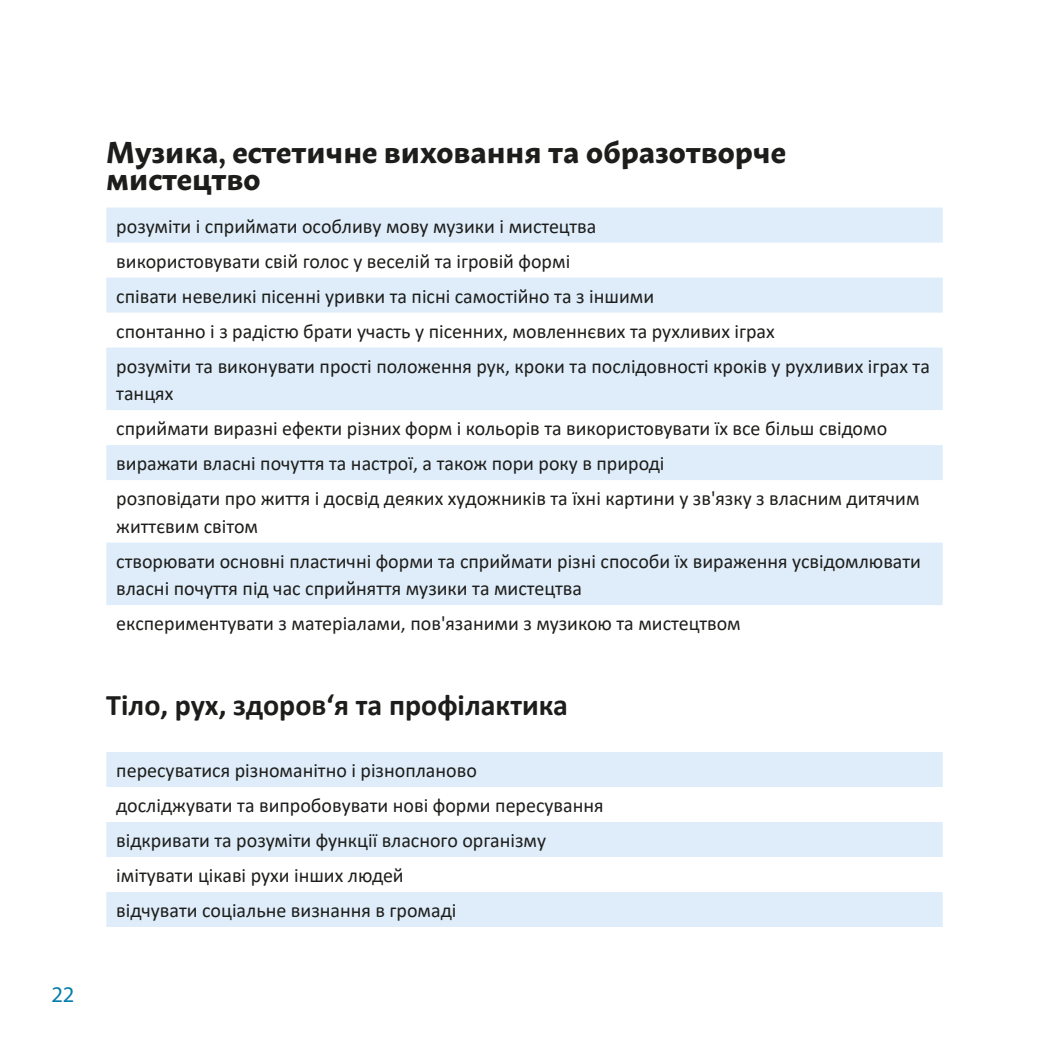
<style>
.page{position:relative;width:1049px;height:1049px;background:#fff}
.page>*{position:absolute;margin:0;border:0;box-sizing:border-box;transform-origin:0 0}
.Fließtext_Aufzählung{font:700 30px/27.5px "Macho";color:#1d1d1b}
.t1{font:700 30px "Calibri";color:#1d1d1b}
.t2{font:22.5px "Myriad Pro";color:#047daa}
.Fließtext_Aufzählung-2{font:20px/27.5px "Calibri";color:#1d1d1b}
</style>
<div class="page">
<svg style="left:106px;top:208px;width:837px;height:397px;fill:#deedf9"></svg>
<svg style="left:106px;top:752px;width:837px;height:175px;fill:#deedf9"></svg>
<p class="t2" style="left:51px;top:980px;width:25px">22</p>
<p class="Fließtext_Aufzählung" style="left:106px;top:135px;width:681px">Музика, естетичне виховання та образотворче мистецтво</p>
<p class="Fließtext_Aufzählung-2" style="left:116px;top:212px;width:482px">розуміти і сприймати особливу мову музики і мистецтва</p>
<p class="Fließtext_Aufzählung-2" style="left:116px;top:247px;width:455px">використовувати свій голос у веселій та ігровій формі</p>
<p class="Fließtext_Aufzählung-2" style="left:116px;top:282px;width:539px">співати невеликі пісенні уривки та пісні самостійно та з іншими</p>
<p class="Fließtext_Aufzählung-2" style="left:116px;top:317px;width:660px">спонтанно і з радістю брати участь у пісенних, мовленнєвих та рухливих іграх</p>
<p class="Fließtext_Aufzählung-2" style="left:116px;top:352px;width:815px">розуміти та виконувати прості положення рук, кроки та послідовності кроків у рухливих іграх та танцях</p>
<p class="Fließtext_Aufzählung-2" style="left:116px;top:414px;width:772px">сприймати виразні ефекти різних форм і кольорів та використовувати їх все більш свідомо</p>
<p class="Fließtext_Aufzählung-2" style="left:116px;top:449px;width:550px">виражати власні почуття та настрої, а також пори року в природі</p>
<p class="Fließtext_Aufzählung-2" style="left:116px;top:484px;width:805px">розповідати про життя і досвід деяких художників та їхні картини у зв'язку з власним дитячим життєвим світом</p>
<p class="Fließtext_Aufzählung-2" style="left:116px;top:547px;width:806px">створювати основні пластичні форми та сприймати різні способи їх вираження усвідомлювати власні почуття під час сприйняття музики та мистецтва</p>
<p class="Fließtext_Aufzählung-2" style="left:116px;top:609px;width:626px">експериментувати з матеріалами, пов'язаними з музикою та мистецтвом</p>
<p class="t1" style="left:106px;top:684px;width:463px">Тіло, рух, здоров‘я та профілактика</p>
<p class="Fließtext_Aufzählung-2" style="left:116px;top:756px;width:362px">пересуватися різноманітно і різнопланово</p>
<p class="Fließtext_Aufzählung-2" style="left:116px;top:791px;width:489px">досліджувати та випробовувати нові форми пересування</p>
<p class="Fließtext_Aufzählung-2" style="left:116px;top:826px;width:431px">відкривати та розуміти функції власного організму</p>
<p class="Fließtext_Aufzählung-2" style="left:116px;top:861px;width:289px">імітувати цікаві рухи інших людей</p>
<p class="Fließtext_Aufzählung-2" style="left:116px;top:896px;width:342px">відчувати соціальне визнання в громаді</p>
</div>
